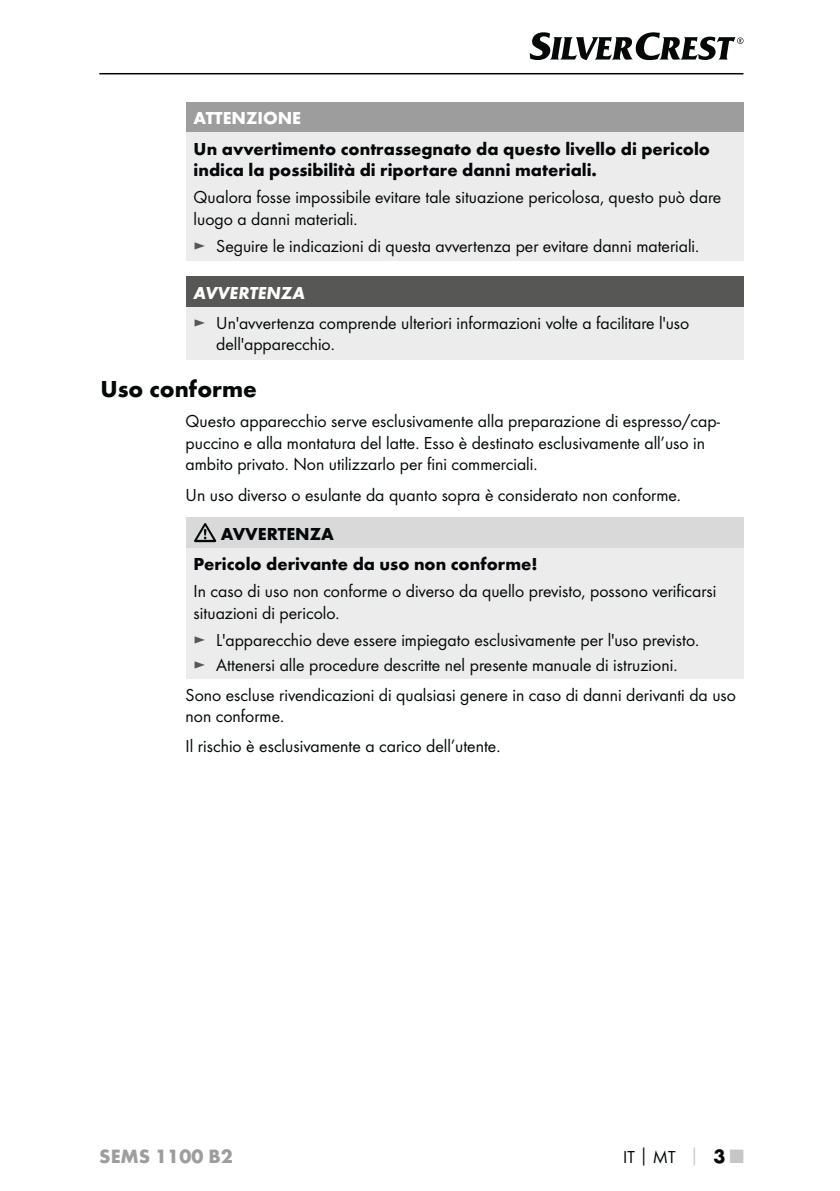
<style>
.page{position:relative;width:840px;height:1191px;background:#fff}
.page>*{position:absolute;margin:0;border:0;box-sizing:border-box;transform-origin:0 0}
.t1{font:700 24px "Futura";color:#040809}
.t2{font:700 20px "Futura";color:#9d9d9d}
.t3{font:18px/21.6px "Futura Boo";color:#040809}
.t4{font:700 18px/21.6px "Futura";color:#040809}
.t5{font:700 18px "Futura";color:#fff}
.t6{font:italic 700 18px "Futura";color:#fff}
.s1{color:#575756}
.s2{font-family:"Futura";font-weight:700}
.s3{font-family:"Futura";font-weight:700;color:#c7c6c6}
.s4{font-family:"Futura";font-weight:700;font-size:20px}
.s5{font-family:"Futura";font-weight:700;font-size:20px;color:#c7c6c6}
</style>
<div class="page">
<hr style="left:99px;top:73px;width:644px;height:1px;background:#040809">
<svg style="left:529px;top:32px;width:214px;height:28px"></svg>
<div style="left:185px;top:102px;width:558px;height:30px;background:#9d9d9d"></div>
<div style="left:185px;top:132px;width:558px;height:128px;background:#edecec"></div>
<div style="left:185px;top:277px;width:558px;height:30px;background:#575756"></div>
<div style="left:185px;top:307px;width:558px;height:52px;background:#edecec"></div>
<div style="left:185px;top:517px;width:558px;height:31px;background:#d9d9d9"></div>
<div style="left:185px;top:548px;width:558px;height:130px;background:#edecec"></div>
<svg style="left:194px;top:523px;width:22px;height:19px"></svg>
<p class="t5" style="left:193px;top:111px;width:109px">ATTENZIONE</p>
<p class="t4" style="left:193px;top:139px;width:517px">Un avvertimento contrassegnato da questo livello di pericolo indica la possibilità di riportare danni materiali.</p>
<p class="t3" style="left:193px;top:188px;width:529px">Qualora fosse impossibile evitare tale situazione pericolosa, questo può dare luogo a danni materiali.</p>
<p class="t3" style="left:193px;top:236px;width:507px"><span class="s1">►</span> Seguire le indicazioni di questa avvertenza per evitare danni materiali.</p>
<p class="t6" style="left:193px;top:287px;width:113px">AVVERTENZA</p>
<p class="t3" style="left:216px;top:313px;width:474px;text-indent:-23px"><span class="s1">►</span> Un'avvertenza comprende ulteriori informazioni volte a facilitare l'uso dell'apparecchio.</p>
<h1 class="t1" style="left:100px;top:380px;width:158px">Uso conforme</h1>
<p class="t3" style="left:185px;top:411px;width:535px">Questo apparecchio serve esclusivamente alla preparazione di espresso/cap&shy;puccino e alla montatura del latte. Esso è destinato esclusivamente all’uso in ambito privato. Non utilizzarlo per fini commerciali.</p>
<p class="t3" style="left:185px;top:485px;width:496px">Un uso diverso o esulante da quanto sopra è considerato non conforme.</p>
<p class="t4" style="left:193px;top:520px;width:345px;line-height:30.2px;text-indent:27px">AVVERTENZA<br>Pericolo derivante da uso non conforme!</p>
<p class="t3" style="left:193px;top:581px;width:524px">In caso di uso non conforme o diverso da quello previsto, possono verificarsi situazioni di pericolo.</p>
<p class="t3" style="left:193px;top:629px;width:507px;line-height:24.4px"><span class="s1">►</span> L'apparecchio deve essere impiegato esclusivamente per l'uso previsto. <span class="s1">►</span> Attenersi alle procedure descritte nel presente manuale di istruzioni.</p>
<p class="t3" style="left:185px;top:685px;width:551px">Sono escluse rivendicazioni di qualsiasi genere in caso di danni derivanti da uso non conforme.</p>
<p class="t3" style="left:185px;top:736px;width:316px">Il rischio è esclusivamente a carico dell’utente.</p>
<p class="t2" style="left:99px;top:1148px;width:135px">SEMS 1100 B2</p>
<p class="t3" style="left:623px;top:1146px;width:122px">IT<span class="s2">│</span>MT <span class="s3">│</span> <span class="s4">3</span> <span class="s5">■</span></p>
</div>
